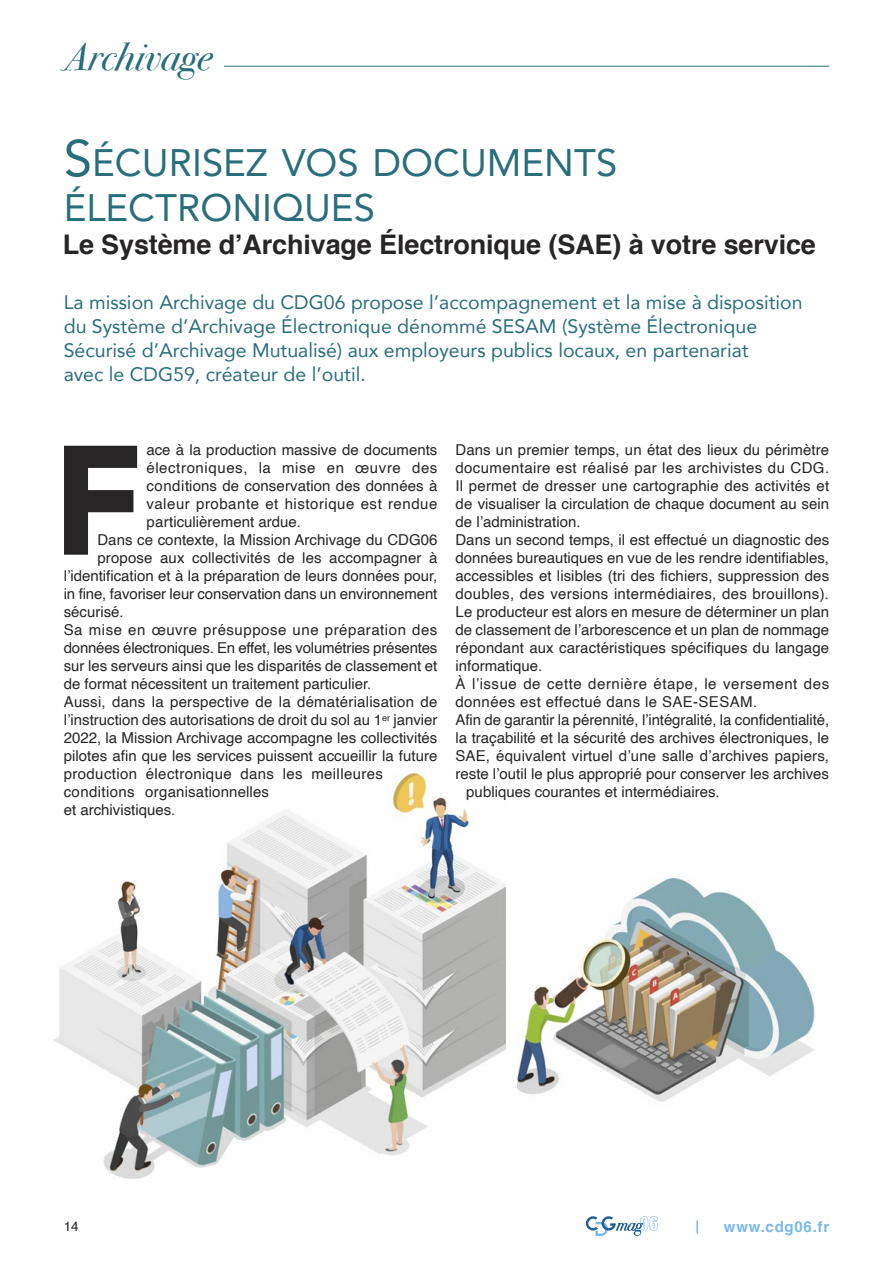
<style>
.page{position:relative;width:893px;height:1263px;background:#fff}
.page>*{position:absolute;margin:0;border:0;box-sizing:border-box;transform-origin:0 0}
.t1{font:900 153.9px "Avenir";color:#272526}
.t2{font:italic 39px "Bodoni Svty Two OSITCTT";color:#296f7b}
.t3{font:38.25px "Avenir";color:#296f7b}
.t4{font:700 27px "Helvetica";letter-spacing:-.005em;color:#272526}
.t5{font:19.5px/24px "Avenir";color:#296f7b}
.t6{font:15px/18px "Helvetica";color:#272526;text-align:justify}
.t7{font:15px/18px "Helvetica";letter-spacing:.035em;color:#272526}
.t8{font:700 15px "Helvetica";letter-spacing:.05em;color:#7ab8e8}
.t9{font:13.5px "Helvetica";color:#272526}
.s1{font-size:51px}
</style>
<div class="page">
<img style="left:517px;top:878px;width:297px;height:224px">
<img style="left:54px;top:773px;width:452px;height:405px">
<svg style="left:696px;top:1220px;width:2px;height:13px"></svg>
<svg style="left:586px;top:1216px;width:72px;height:20px"></svg>
<hr style="left:224px;top:66px;width:605px;height:1px;background:#296f7b">
<p class="t2" style="left:64px;top:34px;width:150px">Archivage</p>
<p class="t3" style="left:64px;top:138px;width:555px"><span class="s1">S</span>ÉCURISEZ VOS DOCUMENTS</p>
<p class="t3" style="left:64px;top:183px;width:313px">ÉLECTRONIQUES</p>
<p class="t4" style="left:63px;top:234px;width:755px">Le Système d’Archivage Électronique (SAE) à votre service</p>
<p class="t5" style="left:64px;top:291px;width:740px">La mission Archivage du CDG06 propose l’accompagnement et la mise à disposition du Système d’Archivage Électronique dénommé SESAM (Système Électronique Sécurisé d’Archivage Mutualisé) aux employeurs publics locaux, en partenariat<br>avec le CDG59, créateur de l’outil.</p>
<p class="t6" style="left:146px;top:442px;width:293px">ace à la production massive de documents électroniques, la mise en œuvre des conditions de conservation des données à valeur probante et historique est rendue particulièrement ardue.</p>
<p class="t6" style="left:97px;top:532px;width:341px">Dans ce contexte, la Mission Archivage du CDG06</p>
<p class="t6" style="left:97px;top:550px;width:341px">propose aux collectivités de les accompagner à</p>
<p class="t6" style="left:64px;top:568px;width:375px">l’identification et à la préparation de leurs données pour,</p>
<p class="t6" style="left:64px;top:586px;width:375px">in fine, favoriser leur conservation dans un environnement</p>
<p class="t6" style="left:64px;top:604px;width:62px">sécurisé.</p>
<p class="t6" style="left:64px;top:622px;width:375px">Sa mise en œuvre présuppose une préparation des données électroniques. En effet, les volumétries présentes sur les serveurs ainsi que les disparités de classement et de format nécessitent un traitement particulier.</p>
<p class="t6" style="left:64px;top:694px;width:375px;text-align:left">Aussi, dans la perspective de la dématérialisation de l’instruction des autorisations de droit du sol au 1<sup>er</sup> janvier 2022, la Mission Archivage accompagne les collectivités pilotes afin que les services puissent accueillir la future production électronique dans les meilleures conditions organisationnelles<br>et archivistiques.</p>
<p class="t1" style="left:52px;top:401px;width:93px">F</p>
<p class="t6" style="left:455px;top:442px;width:375px">Dans un premier temps, un état des lieux du périmètre documentaire est réalisé par les archivistes du CDG.<br>Il permet de dresser une cartographie des activités et de visualiser la circulation de chaque document au sein de l’administration.</p>
<p class="t6" style="left:455px;top:532px;width:375px">Dans un second temps, il est effectué un diagnostic des données bureautiques en vue de les rendre identifiables, accessibles et lisibles (tri des fichiers, suppression des doubles, des versions intermédiaires, des brouillons).<br>Le producteur est alors en mesure de déterminer un plan de classement de l’arborescence et un plan de nommage répondant aux caractéristiques spécifiques du langage informatique.</p>
<p class="t7" style="left:455px;top:676px;width:375px">À l’issue de cette dernière étape, le versement des données est effectué dans le SAE-SESAM.</p>
<p class="t6" style="left:455px;top:712px;width:375px">Afin de garantir la pérennité, l’intégralité, la confidentialité,</p>
<p class="t6" style="left:455px;top:730px;width:375px">la traçabilité et la sécurité des archives électroniques, le</p>
<p class="t6" style="left:455px;top:748px;width:375px">SAE, équivalent virtuel d’une salle d’archives papiers,</p>
<p class="t6" style="left:455px;top:766px;width:375px">reste l’outil le plus approprié pour conserver les archives</p>
<p class="t6" style="left:466px;top:784px;width:255px">publiques courantes et intermédiaires.</p>
<p class="t9" style="left:64px;top:1220px;width:17px">14</p>
<p class="t8" style="left:724px;top:1220px;width:107px">www.cdg06.fr</p>
</div>
